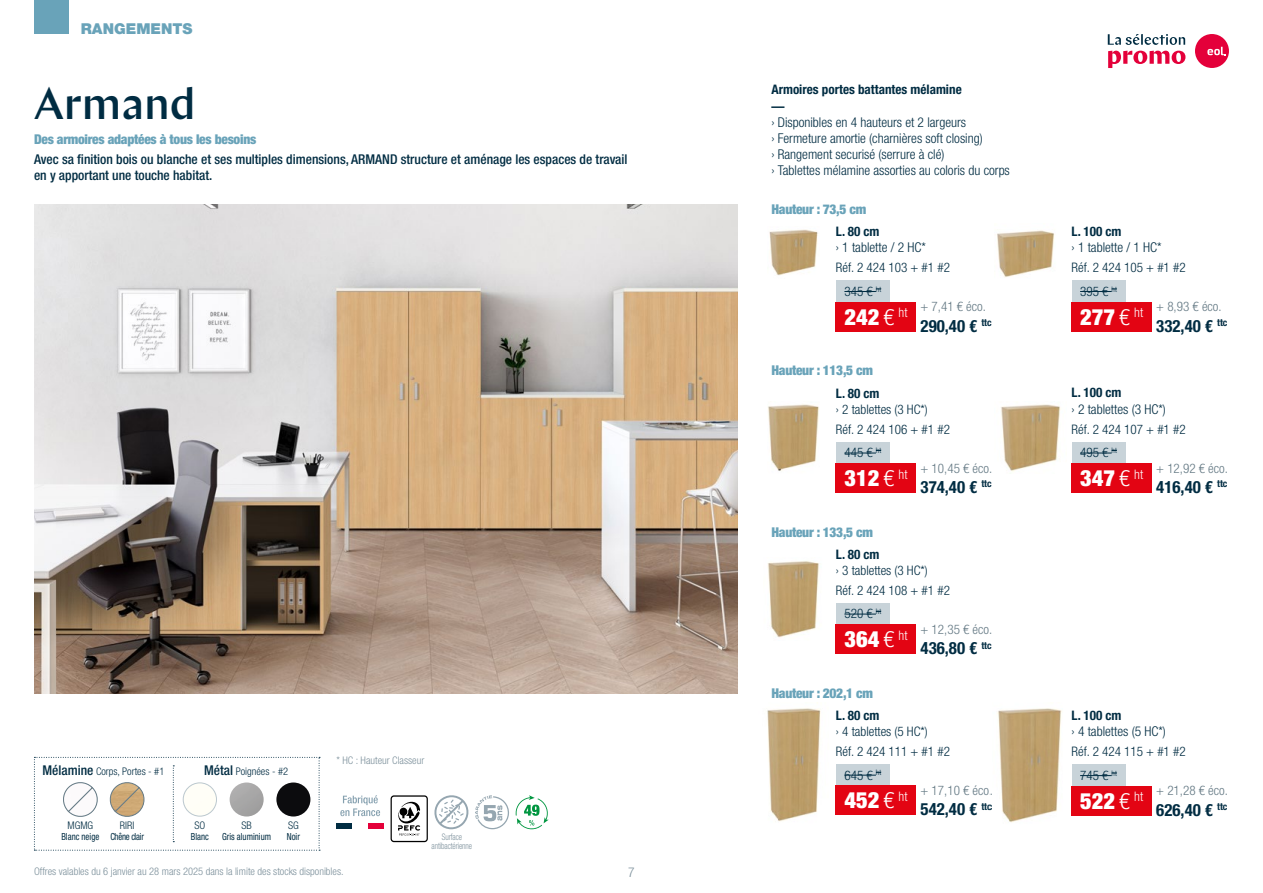
<style>
.page{position:relative;width:1263px;height:893px;background:#fff}
.page>*{position:absolute;margin:0;border:0;box-sizing:border-box;transform-origin:0 0}
.t1{font:500 45px "Chap";color:#002c42}
.t2{font:900 condensed 22.5px "Helvetica Neue LT Std";color:#fff}
.t3{font:700 condensed 16.8px "Helvetica Neue LT Std";color:#002c42}
.t4{font:900 15px "Helvetica Neue LT Std";color:#69a3b9}
.t5{font:300 condensed 13.5px/16.2px "Helvetica Neue LT Std";color:#002c42}
.t6{font:500 condensed 13.5px/16.2px "Helvetica Neue LT Std";color:#002c42}
.t7{font:900 condensed 13.5px "Helvetica Neue LT Std";letter-spacing:-.02em;color:#69a3b9}
.t8{font:300 condensed 13.5px "Helvetica Neue LT Std";color:#7c909b}
.t9{font:300 condensed 13.2px/23.9px "Helvetica Neue LT Std";color:#002c42}
.t10{font:700 condensed 13.2px/16.2px "Helvetica Neue LT Std";color:#002c42}
.t11{font:300 condensed 13.2px "Helvetica Neue LT Std";color:#647984}
.t12{font:300 condensed 10.5px "Helvetica Neue LT Std";color:#7c909b}
.t13{font:300 condensed 10.5px "Helvetica Neue LT Std";color:#002c42}
.t14{font:condensed 9.75px "Helvetica Neue LT Std";color:#002c42;scale:.9 1}
.t15{font:condensed 9.75px "Helvetica Neue LT Std";letter-spacing:-.03em;color:#002c42;scale:.9 1}
.t16{font:300 condensed 9px/9px "Helvetica Neue LT Std";letter-spacing:-.01em;color:#7c909b;text-align:center;scale:.85 1}
.s1{font-weight:500;font-size:13.5px}
.s2{font-weight:300}
</style>
<div class="page">
<svg style="left:1108px;top:34px;width:77px;height:11px"></svg>
<svg style="left:1108px;top:51px;width:77px;height:17px"></svg>
<div style="left:1195px;top:34px;width:34px;height:34px;background:#e4003a;border-radius:50%"></div>
<svg style="left:1207px;top:47px;width:19px;height:8px"></svg>
<div style="left:34px;top:0;width:34px;height:34px;background:#69a3b9"></div>
<img style="left:34px;top:204px;width:703px;height:489px">
<div style="left:836px;top:281px;width:54px;height:21px;background:#c8d3d9"></div>
<hr style="left:844px;top:291px;width:32px;height:1px;background:#002c42">
<div style="left:836px;top:302px;width:80px;height:30px;background:#e30413"></div>
<div style="left:1071px;top:281px;width:54px;height:21px;background:#c8d3d9"></div>
<hr style="left:1080px;top:291px;width:32px;height:1px;background:#002c42">
<div style="left:1071px;top:302px;width:81px;height:30px;background:#e30413"></div>
<div style="left:836px;top:442px;width:54px;height:21px;background:#c8d3d9"></div>
<hr style="left:844px;top:453px;width:32px;height:1px;background:#002c42">
<div style="left:836px;top:463px;width:80px;height:30px;background:#e30413"></div>
<div style="left:1071px;top:442px;width:54px;height:21px;background:#c8d3d9"></div>
<hr style="left:1080px;top:453px;width:32px;height:1px;background:#002c42">
<div style="left:1071px;top:463px;width:81px;height:30px;background:#e30413"></div>
<div style="left:836px;top:603px;width:54px;height:21px;background:#c8d3d9"></div>
<hr style="left:844px;top:614px;width:32px;height:1px;background:#002c42">
<div style="left:836px;top:624px;width:80px;height:30px;background:#e30413"></div>
<div style="left:836px;top:764px;width:54px;height:21px;background:#c8d3d9"></div>
<hr style="left:844px;top:775px;width:32px;height:1px;background:#002c42">
<div style="left:836px;top:785px;width:80px;height:30px;background:#e30413"></div>
<div style="left:1071px;top:765px;width:54px;height:21px;background:#c8d3d9"></div>
<hr style="left:1080px;top:775px;width:32px;height:1px;background:#002c42">
<div style="left:1071px;top:786px;width:81px;height:30px;background:#e30413"></div>
<svg style="left:340px;top:795px;width:40px;height:21px"></svg>
<div style="left:336px;top:823px;width:16px;height:6px;background:#002c42"></div>
<div style="left:368px;top:823px;width:16px;height:6px;background:#e4003a"></div>
<div style="left:391px;top:795px;width:37px;height:47px;border:1px solid #000;border-radius:3px"></div>
<svg style="left:398px;top:802px;width:23px;height:34px"></svg>
<svg style="left:434px;top:795px;width:34px;height:34px"></svg>
<svg style="left:475px;top:795px;width:34px;height:34px"></svg>
<svg style="left:516px;top:795px;width:33px;height:34px"></svg>
<img style="left:769px;top:229px;width:49px;height:47px">
<img style="left:997px;top:230px;width:58px;height:48px">
<img style="left:768px;top:404px;width:51px;height:67px">
<img style="left:1001px;top:404px;width:60px;height:68px">
<img style="left:768px;top:561px;width:51px;height:77px">
<img style="left:767px;top:702px;width:54px;height:120px">
<img style="left:997px;top:708px;width:65px;height:115px">
<svg style="left:34px;top:757px;width:286px;height:94px"></svg>
<p class="t4" style="left:81px;top:20px;width:113px">RANGEMENTS</p>
<h1 class="t1" style="left:34px;top:75px;width:163px">Armand</h1>
<p class="t7" style="left:34px;top:130px;width:224px">Des armoires adaptées à tous les besoins</p>
<p class="t6" style="left:34px;top:151px;width:595px">Avec sa finition bois ou blanche et ses multiples dimensions, ARMAND structure et aménage les espaces de travail en y apportant une touche habitat.</p>
<p class="t13" style="left:43px;top:765px;width:123px"><span class="s1">Mélamine</span> Corps, Portes - #1</p>
<p class="t13" style="left:204px;top:765px;width:85px"><span class="s1">Métal</span> Poignées - #2</p>
<p class="t13" style="left:68px;top:819px;width:27px">MGMG</p>
<p class="t14" style="left:61px;top:831px;width:44px">Blanc neige</p>
<p class="t13" style="left:120px;top:819px;width:16px">RIRI</p>
<p class="t15" style="left:110px;top:831px;width:39px">Chêne clair</p>
<p class="t13" style="left:194px;top:819px;width:12px">SO</p>
<p class="t14" style="left:191px;top:831px;width:22px">Blanc</p>
<p class="t13" style="left:241px;top:819px;width:12px">SB</p>
<p class="t14" style="left:222px;top:831px;width:56px">Gris aluminium</p>
<p class="t13" style="left:288px;top:819px;width:12px">SG</p>
<p class="t14" style="left:287px;top:831px;width:16px">Noir</p>
<p class="t12" style="left:336px;top:755px;width:89px">* HC : Hauteur Classeur</p>
<p class="t16" style="left:432px;top:832px;width:49px">Surface antibactérienne</p>
<p class="t12" style="left:34px;top:866px;width:311px">Offres valables du 6 janvier au 28 mars 2025 dans la limite des stocks disponibles.</p>
<p class="t8" style="left:628px;top:864px;width:8px">7</p>
<p class="t10" style="left:771px;top:81px;width:192px">Armoires portes battantes mélamine —</p>
<p class="t5" style="left:771px;top:114px;width:240px">› Disponibles en 4 hauteurs et 2 largeurs<br>› Fermeture amortie (charnières soft closing)<br>› Rangement securisé (serrure à clé)<br>› Tablettes mélamine assorties au coloris du corps</p>
<p class="t7" style="left:771px;top:201px;width:96px">Hauteur : 73,5 cm</p>
<p class="t10" style="left:836px;top:223px;width:45px">L. 80 cm</p>
<p class="t5" style="left:836px;top:239px;width:92px">› 1 tablette / 2 HC*</p>
<p class="t9" style="left:844px;top:255px;width:107px;text-indent:-9px">Réf. 2 424 103 + #1 #2<br>345 € <sup>ht</sup></p>
<h2 class="t2" style="left:844px;top:303px;width:65px">242 <span class="s2">€</span> <sup>ht</sup></h2>
<p class="t11" style="left:921px;top:299px;width:67px">+ 7,41 € éco.</p>
<p class="t3" style="left:921px;top:315px;width:73px">290,40 € <sup>ttc</sup></p>
<p class="t7" style="left:771px;top:362px;width:103px">Hauteur : 113,5 cm</p>
<p class="t10" style="left:836px;top:385px;width:45px">L. 80 cm</p>
<p class="t9" style="left:836px;top:399px;width:116px;line-height:20px">› 2 tablettes (3 HC*)<br>Réf. 2 424 106 + #1 #2</p>
<p class="t9" style="left:844px;top:441px;width:38px">445 € <sup>ht</sup></p>
<h2 class="t2" style="left:844px;top:464px;width:65px">312 <span class="s2">€</span> <sup>ht</sup></h2>
<p class="t11" style="left:921px;top:460px;width:73px">+ 10,45 € éco.</p>
<p class="t3" style="left:921px;top:477px;width:73px">374,40 € <sup>ttc</sup></p>
<p class="t7" style="left:771px;top:524px;width:103px">Hauteur : 133,5 cm</p>
<p class="t10" style="left:836px;top:546px;width:45px">L. 80 cm</p>
<p class="t9" style="left:836px;top:560px;width:116px;line-height:20px">› 3 tablettes (3 HC*)<br>Réf. 2 424 108 + #1 #2</p>
<p class="t9" style="left:844px;top:602px;width:38px">520 € <sup>ht</sup></p>
<h2 class="t2" style="left:844px;top:625px;width:65px">364 <span class="s2">€</span> <sup>ht</sup></h2>
<p class="t11" style="left:921px;top:621px;width:73px">+ 12,35 € éco.</p>
<p class="t3" style="left:921px;top:638px;width:73px">436,80 € <sup>ttc</sup></p>
<p class="t7" style="left:771px;top:685px;width:103px">Hauteur : 202,1 cm</p>
<p class="t10" style="left:836px;top:707px;width:45px">L. 80 cm</p>
<p class="t9" style="left:836px;top:721px;width:116px;line-height:20px">› 4 tablettes (5 HC*)<br>Réf. 2 424 111 + #1 #2</p>
<p class="t9" style="left:844px;top:763px;width:38px">645 € <sup>ht</sup></p>
<h2 class="t2" style="left:844px;top:786px;width:65px">452 <span class="s2">€</span> <sup>ht</sup></h2>
<p class="t11" style="left:921px;top:783px;width:73px">+ 17,10 € éco.</p>
<p class="t3" style="left:921px;top:799px;width:73px">542,40 € <sup>ttc</sup></p>
<p class="t10" style="left:1071px;top:223px;width:51px">L. 100 cm</p>
<p class="t5" style="left:1071px;top:239px;width:92px">› 1 tablette / 1 HC*</p>
<p class="t9" style="left:1080px;top:255px;width:107px;text-indent:-9px">Réf. 2 424 105 + #1 #2<br>395 € <sup>ht</sup></p>
<h2 class="t2" style="left:1080px;top:303px;width:65px">277 <span class="s2">€</span> <sup>ht</sup></h2>
<p class="t11" style="left:1156px;top:299px;width:67px">+ 8,93 € éco.</p>
<p class="t3" style="left:1156px;top:315px;width:73px">332,40 € <sup>ttc</sup></p>
<p class="t10" style="left:1071px;top:384px;width:51px">L. 100 cm</p>
<p class="t5" style="left:1071px;top:401px;width:96px">› 2 tablettes (3 HC*)</p>
<p class="t9" style="left:1080px;top:417px;width:107px;text-indent:-9px">Réf. 2 424 107 + #1 #2<br>495 € <sup>ht</sup></p>
<h2 class="t2" style="left:1080px;top:464px;width:65px">347 <span class="s2">€</span> <sup>ht</sup></h2>
<p class="t11" style="left:1156px;top:460px;width:73px">+ 12,92 € éco.</p>
<p class="t3" style="left:1156px;top:477px;width:73px">416,40 € <sup>ttc</sup></p>
<p class="t10" style="left:1071px;top:707px;width:51px">L. 100 cm</p>
<p class="t5" style="left:1071px;top:723px;width:96px">› 4 tablettes (5 HC*)</p>
<p class="t9" style="left:1080px;top:739px;width:107px;text-indent:-9px">Réf. 2 424 115 + #1 #2<br>745 € <sup>ht</sup></p>
<h2 class="t2" style="left:1080px;top:787px;width:65px">522 <span class="s2">€</span> <sup>ht</sup></h2>
<p class="t11" style="left:1156px;top:783px;width:73px">+ 21,28 € éco.</p>
<p class="t3" style="left:1156px;top:799px;width:73px">626,40 € <sup>ttc</sup></p>
</div>
